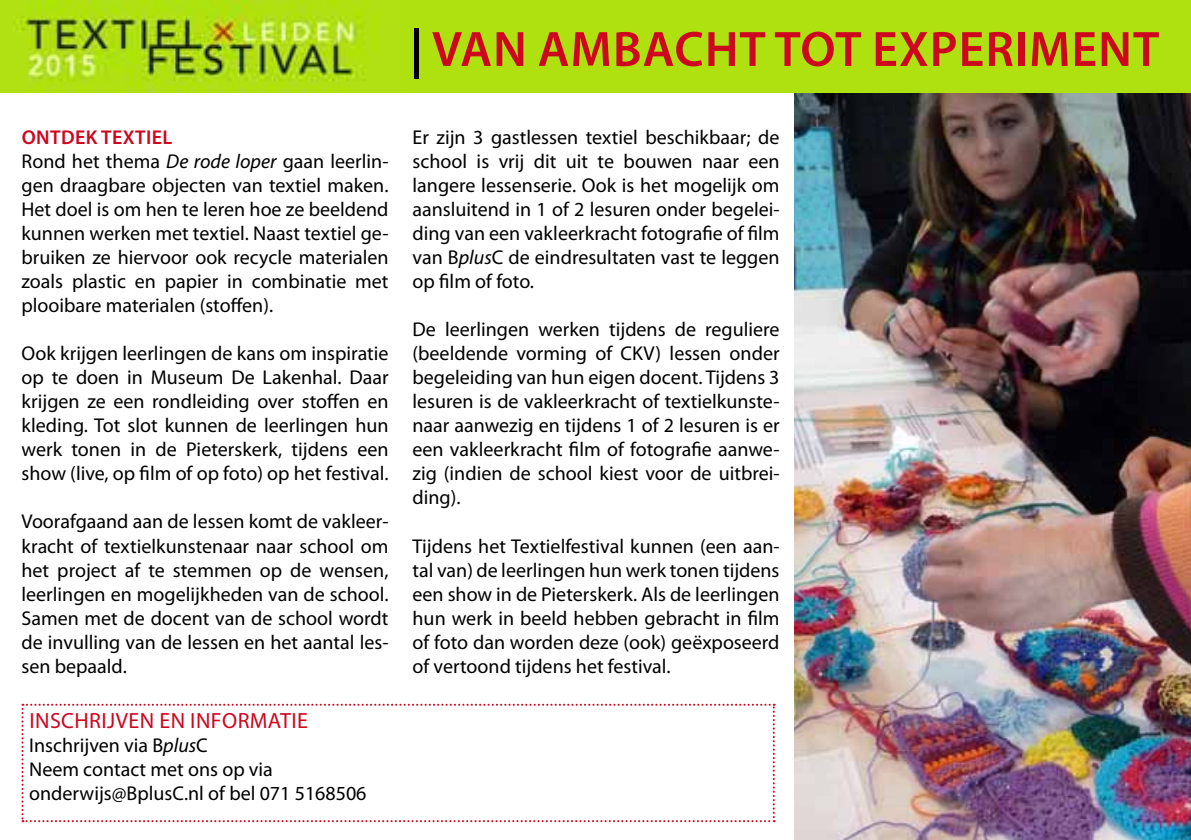
<style>
.page{position:relative;width:1191px;height:840px;background:#fff}
.page>*{position:absolute;margin:0;border:0;box-sizing:border-box;transform-origin:0 0}
.t1{font:600 50px "Myriad Pro";letter-spacing:.02em;color:#cd071e}
.t2{font:22px "Myriad Pro";color:#cd071e}
.t3{font:20px/24px "Myriad Pro";color:#000;text-align:justify}
.t4{font:600 20px "Myriad Pro";color:#cd071e}
.s1{font-weight:600;color:#cd071e}
.s2{font-style:italic}
.s3{color:#000}
</style>
<div class="page">
<img style="left:794px;top:92px;width:397px;height:747px">
<div style="left:0;top:0;width:1191px;height:92px;background:#afe110"></div>
<img style="left:18px;top:0;width:345px;height:92px">
<svg style="left:22px;top:703px;width:752px;height:118px"></svg>
<p class="t4" style="left:22px;top:126px;width:28px">ONTDE</p>
<p class="t3" style="left:22px;top:126px;width:368px;text-align:left;text-indent:64px"><span class="s1">K TEXTIEL<br></span>Rond het thema <span class="s2">De rode loper</span> gaan leerlin&shy;gen draagbare objecten van textiel maken.<br>Het doel is om hen te leren hoe ze beeldend kunnen werken met textiel. Naast textiel ge&shy;bruiken ze hiervoor ook recycle materialen zoals plastic en papier in combinatie met plooibare materialen (stoffen).</p>
<p class="t3" style="left:22px;top:342px;width:368px">Ook krijgen leerlingen de kans om inspiratie op te doen in Museum De Lakenhal. Daar krijgen ze een rondleiding over stoffen en kleding. Tot slot kunnen de leerlingen hun werk tonen in de Pieterskerk, tijdens een show (live, op film of op foto) op het festival.</p>
<p class="t3" style="left:22px;top:510px;width:368px">Voorafgaand aan de lessen komt de vakleer&shy;kracht of textielkunstenaar naar school om het project af te stemmen op de wensen, leerlingen en mogelijkheden van de school.<br>Samen met de docent van de school wordt de invulling van de lessen en het aantal les&shy;sen bepaald.</p>
<p class="t2" style="left:29px;top:708px;width:19px">Inschri</p>
<p class="t2" style="left:107px;top:708px;width:22px">jven</p>
<p class="t2" style="left:159px;top:708px;width:76px">en informatie</p>
<p class="t3" style="left:29px;top:733px;width:339px;text-align:left">Inschrijven via B<span class="s2">plus</span>C<br>Neem contact met ons op via onderwijs@BplusC.nl of bel 071 5168506</p>
<h1 class="t1" style="left:410px;top:21px;width:395px"><span class="s3">|</span> VAN AMBACHT TOT</h1>
<h1 class="t1" style="left:872px;top:21px;width:172px">EXPERIMENT</h1>
<p class="t3" style="left:412px;top:126px;width:368px">Er zijn 3 gastlessen textiel beschikbaar; de school is vrij dit uit te bouwen naar een langere lessenserie. Ook is het mogelijk om aansluitend in 1 of 2 lesuren onder begelei&shy;ding van een vakleerkracht fotografie of film van B<span class="s2">plus</span>C de eindresultaten vast te leggen op film of foto.</p>
<p class="t3" style="left:412px;top:318px;width:368px">De leerlingen werken tijdens de reguliere (beeldende vorming of CKV) lessen onder begeleiding van hun eigen docent. Tijdens 3 lesuren is de vakleerkracht of textielkunste&shy;naar aanwezig en tijdens 1 of 2 lesuren is er een vakleerkracht film of fotografie aanwe&shy;zig (indien de school kiest voor de uitbrei&shy;ding).</p>
<p class="t3" style="left:412px;top:534px;width:368px">Tijdens het Textielfestival kunnen (een aan&shy;tal van) de leerlingen hun werk tonen tijdens een show in de Pieterskerk. Als de leerlingen hun werk in beeld hebben gebracht in film of foto dan worden deze (ook) geëxposeerd of vertoond tijdens het festival.</p>
</div>
